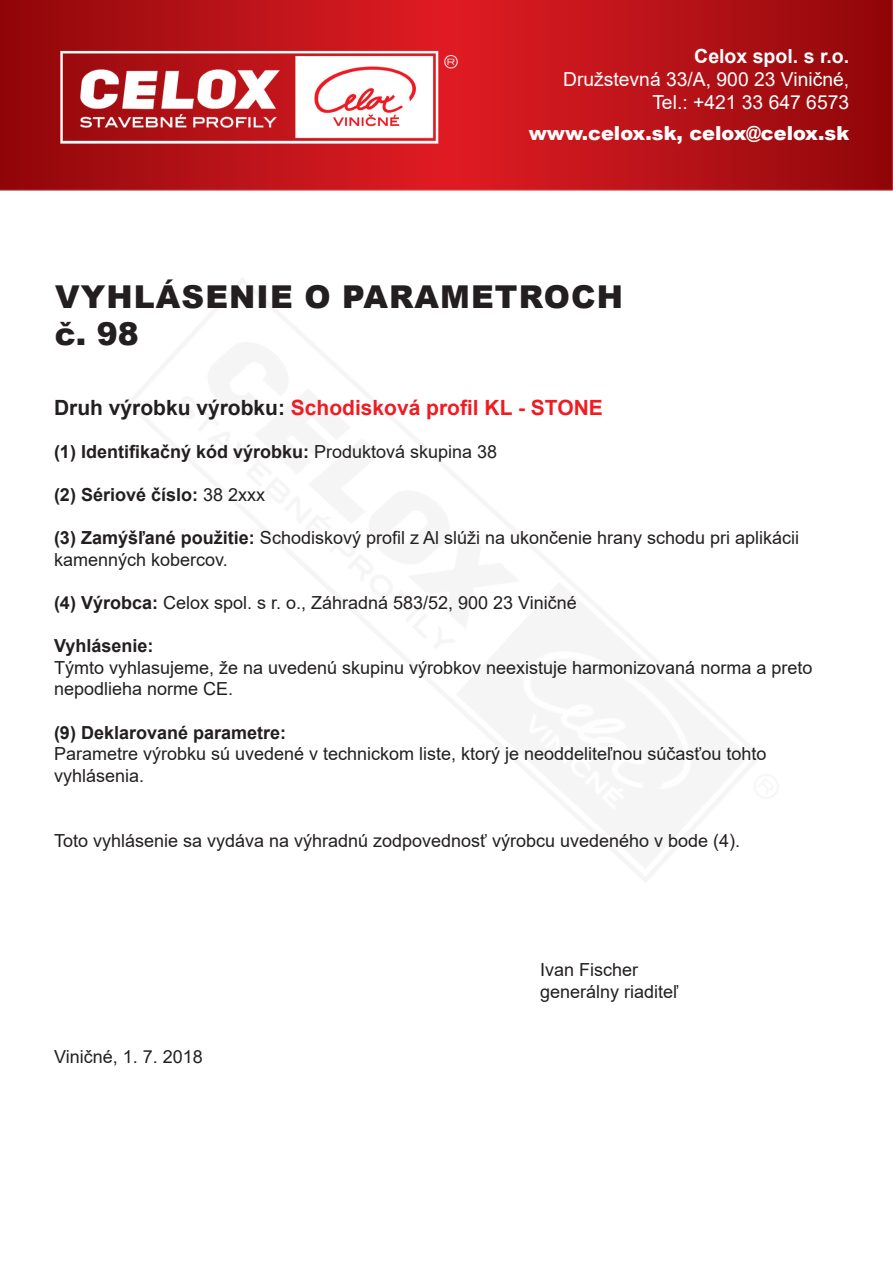
<style>
.page{position:relative;width:893px;height:1263px;background:#fff}
.page>*{position:absolute;margin:0;border:0;box-sizing:border-box;transform-origin:0 0}
.t1{font:900 31.5px "Arial";letter-spacing:.035em;color:#231f20}
.t2{font:700 21px "Arial";color:#ee1d23}
.t3{font:700 19.5px "Arial";color:#fff}
.t4{font:19.35px/23.1px "Arial";color:#fff;text-align:right}
.t5{font:900 19.35px "Arial";color:#fff}
.t6{font:18px/21.6px "Arial";color:#231f20}
.t7{font:700 18px "Arial";color:#231f20}
.s1{color:#231f20}
.s2{font-weight:400}
.s3{font-weight:700}
</style>
<div class="page">
<img style="left:0;top:0;width:893px;height:190px">
<img style="left:47px;top:48px;width:417px;height:98px">
<p class="t3" style="left:694px;top:42px;width:156px">Celox spol. s r.o.</p>
<p class="t4" style="left:563px;top:68px;width:288px">Družstevná 33/A, 900 23 Viničné,<br>Tel.: +421 33 647 6573</p>
<p class="t5" style="left:529px;top:119px;width:322px">www.celox.sk, celox@celox.sk</p>
<p class="t1" style="left:55px;top:273px;width:569px">VYHLÁSENIE O PARAMETROCH</p>
<p class="t1" style="left:55px;top:311px;width:86px">č. 98</p>
<p class="t2" style="left:54px;top:392px;width:550px"><span class="s1">Druh výrobku výrobku:</span> Schodisková profil KL - STONE</p>
<p class="t7" style="left:54px;top:439px;width:445px">(1) Identifikačný kód výrobku: <span class="s2">Produktová skupina 38</span></p>
<p class="t7" style="left:54px;top:482px;width:213px">(2) Sériové číslo: <span class="s2">38 2xxx</span></p>
<p class="t6" style="left:54px;top:527px;width:747px"><span class="s3">(3) Zamýšľané použitie:</span> Schodiskový profil z Al slúži na ukončenie hrany schodu pri aplikácii kamenných kobercov.</p>
<p class="t6" style="left:54px;top:592px;width:524px"><span class="s3">(4) Výrobca:</span> Celox spol. s r. o., Záhradná 583/52, 900 23 Viničné</p>
<p class="t7" style="left:54px;top:633px;width:101px">Vyhlásenie:</p>
<p class="t6" style="left:54px;top:656px;width:760px">Týmto vyhlasujeme, že na uvedenú skupinu výrobkov neexistuje harmonizovaná norma a preto nepodlieha norme CE.</p>
<p class="t7" style="left:54px;top:720px;width:234px">(9) Deklarované parametre:</p>
<p class="t6" style="left:54px;top:743px;width:714px">Parametre výrobku sú uvedené v technickom liste, ktorý je neoddeliteľnou súčasťou tohto</p>
<p class="t6" style="left:54px;top:764px;width:92px">vyhlásenia.</p>
<p class="t6" style="left:54px;top:829px;width:688px">Toto vyhlásenie sa vydáva na výhradnú zodpovednosť výrobcu uvedeného v bode (4).</p>
<p class="t6" style="left:54px;top:1045px;width:150px">Viničné, 1. 7. 2018</p>
<p class="t6" style="left:540px;top:959px;width:100px">Ivan Fischer</p>
<p class="t6" style="left:540px;top:980px;width:140px">generálny riaditeľ</p>
</div>
